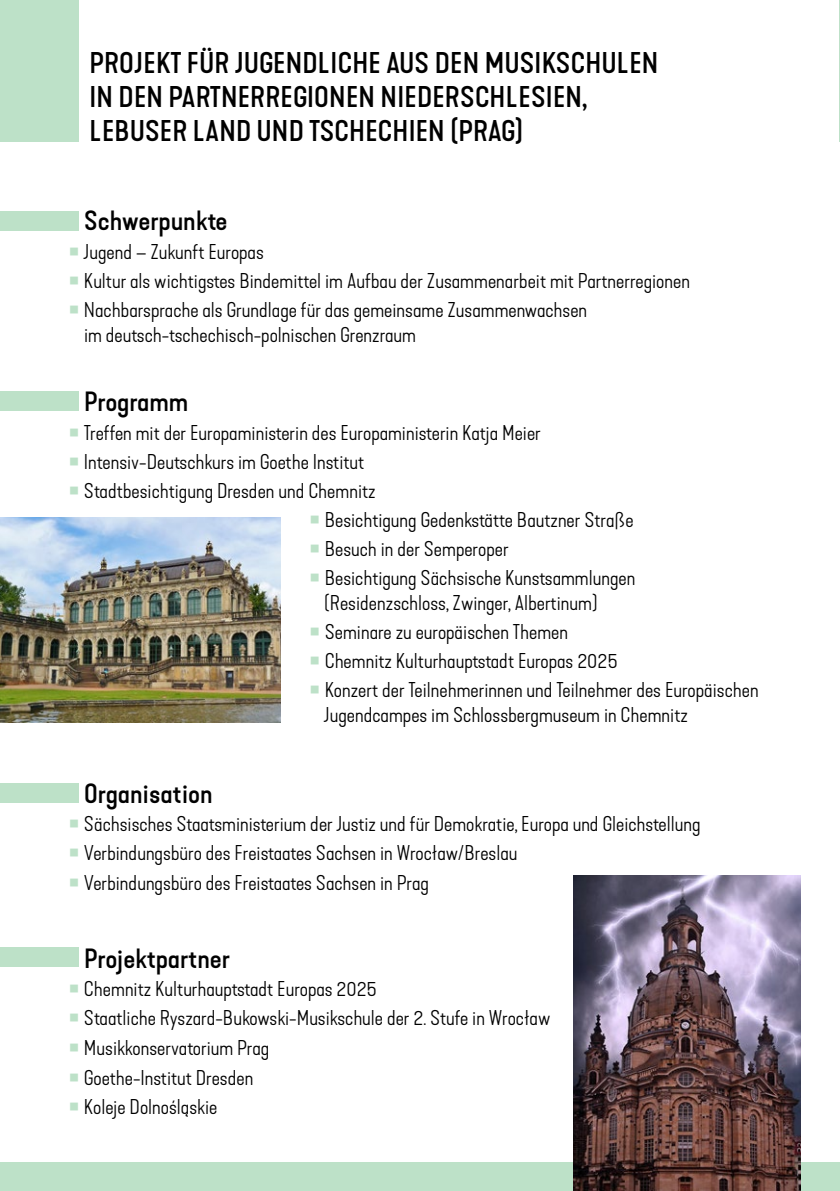
<style>
.page{position:relative;width:840px;height:1191px;background:#fff}
.page>*{position:absolute;margin:0;border:0;box-sizing:border-box;transform-origin:0 0}
.t1{font:28px "Kapra Neue Pro Medium Exp";letter-spacing:.01em;color:#000}
.t2{font:26px "Kapra Neue Pro Medium Exp";letter-spacing:.02em;color:#000}
.t3{font:20px/25px "Kapra Neue Pro Light Exp";color:#000}
.s1{font-family:"Montserrat";color:#bde1c8}
</style>
<div class="page">
<div style="left:0;top:1162px;width:839px;height:29px;background:#bde1c8"></div>
<div style="left:0;top:211px;width:78px;height:20px;background:#bde1c8"></div>
<div style="left:0;top:391px;width:78px;height:20px;background:#bde1c8"></div>
<div style="left:0;top:782px;width:78px;height:20px;background:#bde1c8"></div>
<div style="left:0;top:947px;width:78px;height:20px;background:#bde1c8"></div>
<div style="left:0;top:0;width:78px;height:142px;background:#bde1c8"></div>
<hr style="left:839px;top:0;width:1px;height:142px;background:#bde1c8">
<img style="left:0;top:518px;width:280px;height:204px">
<img style="left:573px;top:875px;width:226px;height:316px">
<h1 class="t1" style="left:89px;top:46px;width:29px">PROJEK</h1>
<h1 class="t1" style="left:171px;top:46px;width:89px">T FÜR JUGEND</h1>
<h1 class="t1" style="left:318px;top:46px;width:26px">LICHE</h1>
<h1 class="t1" style="left:386px;top:46px;width:63px">AUS DEN</h1>
<h1 class="t1" style="left:484px;top:46px;width:35px">MUSIKSCHU</h1>
<h1 class="t1" style="left:616px;top:46px;width:27px">LEN</h1>
<h1 class="t1" style="left:89px;top:80px;width:44px">IN DEN</h1>
<h1 class="t1" style="left:168px;top:80px;width:67px">PARTNERREGIONEN</h1>
<h1 class="t1" style="left:380px;top:80px;width:31px">NIEDERSCH</h1>
<h1 class="t1" style="left:505px;top:80px;width:26px">LESIEN</h1>
<h1 class="t1" style="left:582px;top:80px;width:6px">,</h1>
<h1 class="t1" style="left:89px;top:113px;width:15px">LEBUSER</h1>
<h1 class="t1" style="left:193px;top:113px;width:15px">LAND</h1>
<h1 class="t1" style="left:257px;top:113px;width:16px">UND</h1>
<h1 class="t1" style="left:309px;top:113px;width:215px">TSCHECHIEN (PRAG)</h1>
<h2 class="t2" style="left:84px;top:205px;width:145px">SCHWERPUNKTE</h2>
<p class="t3" style="left:68px;top:240px;width:197px"><span class="s1">■</span> Jugend – Zukunft Europas</p>
<p class="t3" style="left:68px;top:268px;width:623px"><span class="s1">■</span> Kultur als wichtigstes Bindemittel im Aufbau der Zusammenarbeit mit Partnerregionen</p>
<p class="t3" style="left:84px;top:297px;width:504px;text-indent:-16px"><span class="s1">■</span> Nachbarsprache als Grundlage für das gemeinsame Zusammenwachsen im deutsch-tschechisch-polnischen Grenzraum</p>
<h2 class="t2" style="left:84px;top:386px;width:106px">PROGRAMM</h2>
<p class="t3" style="left:68px;top:421px;width:474px"><span class="s1">■</span> Treffen mit der Europaministerin des Europaministerin Katja Meier</p>
<p class="t3" style="left:68px;top:450px;width:297px"><span class="s1">■</span> Intensiv-Deutschkurs im Goethe Institut</p>
<p class="t3" style="left:68px;top:479px;width:309px"><span class="s1">■</span> Stadtbesichtigung Dresden und Chemnitz</p>
<p class="t3" style="left:309px;top:508px;width:326px"><span class="s1">■</span> Besichtigung Gedenkstätte Bautzner Straße</p>
<p class="t3" style="left:309px;top:537px;width:201px"><span class="s1">■</span> Besuch in der Semperoper</p>
<p class="t3" style="left:324px;top:566px;width:312px;text-indent:-15px"><span class="s1">■</span> Besichtigung Sächsische Kunstsammlungen (Residenzschloss, Zwinger, Albertinum)</p>
<p class="t3" style="left:309px;top:620px;width:261px"><span class="s1">■</span> Seminare zu europäischen Themen</p>
<p class="t3" style="left:309px;top:649px;width:310px"><span class="s1">■</span> Chemnitz Kulturhauptstadt Europas 2025</p>
<p class="t3" style="left:324px;top:678px;width:435px;text-indent:-15px"><span class="s1">■</span> Konzert der Teilnehmerinnen und Teilnehmer des Europäischen<br>Jugendcampes im Schlossbergmuseum in Chemnitz</p>
<h2 class="t2" style="left:84px;top:777px;width:130px">ORGANISATION</h2>
<p class="t3" style="left:68px;top:811px;width:633px"><span class="s1">■</span> Sächsisches Staatsministerium der Justiz und für Demokratie, Europa und Gleichstellung</p>
<p class="t3" style="left:68px;top:841px;width:450px"><span class="s1">■</span> Verbindungsbüro des Freistaates Sachsen in Wrocław/Breslau</p>
<p class="t3" style="left:68px;top:870px;width:362px"><span class="s1">■</span> Verbindungsbüro des Freistaates Sachsen in Prag</p>
<h2 class="t2" style="left:84px;top:942px;width:147px">PROJEKTPARTNER</h2>
<p class="t3" style="left:68px;top:976px;width:310px"><span class="s1">■</span> Chemnitz Kulturhauptstadt Europas 2025</p>
<p class="t3" style="left:68px;top:1006px;width:483px"><span class="s1">■</span> Staatliche Ryszard-Bukowski-Musikschule der 2. Stufe in Wrocław</p>
<p class="t3" style="left:68px;top:1035px;width:202px"><span class="s1">■</span> Musikkonservatorium Prag</p>
<p class="t3" style="left:68px;top:1065px;width:187px"><span class="s1">■</span> Goethe-Institut Dresden</p>
<p class="t3" style="left:68px;top:1095px;width:151px"><span class="s1">■</span> Koleje Dolnośląskie</p>
</div>
